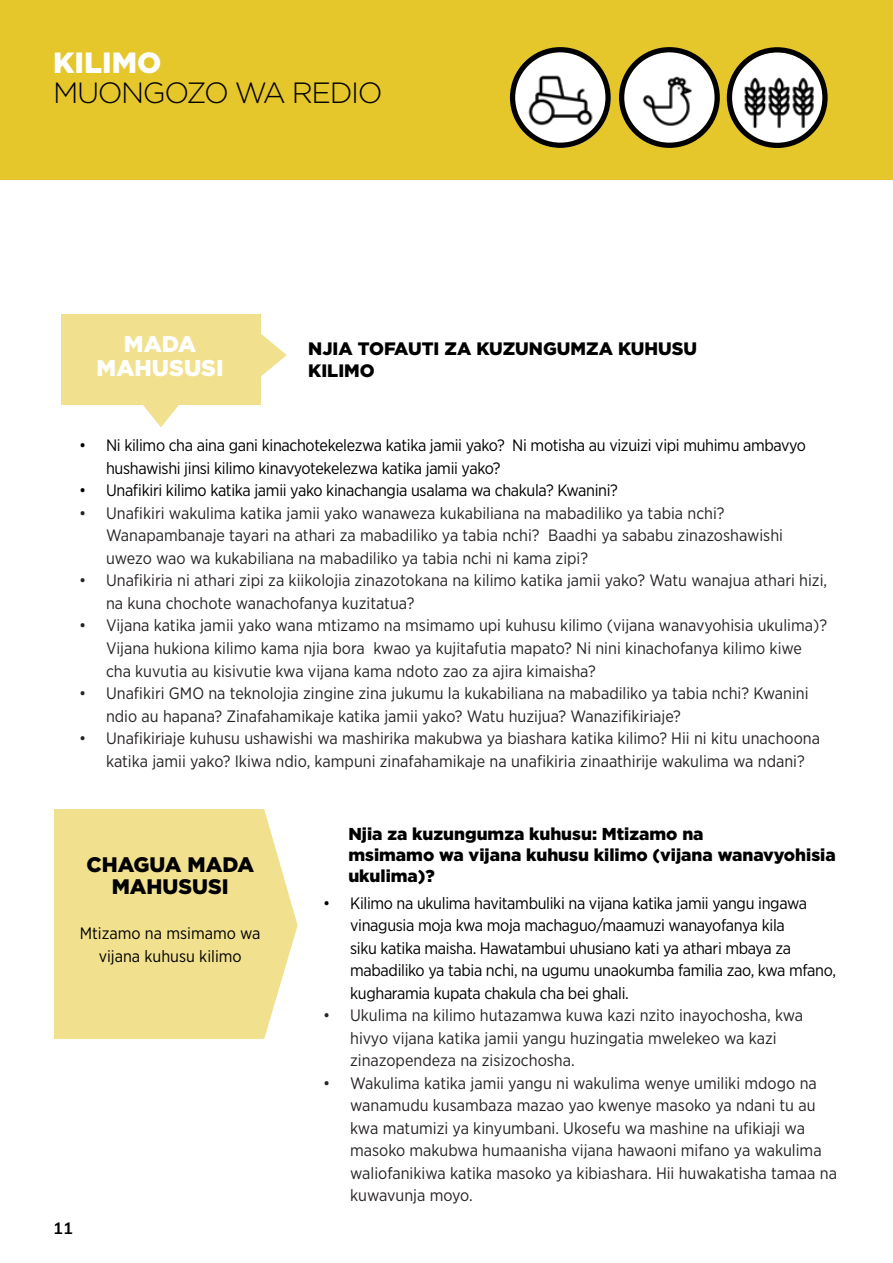
<style>
.page{position:relative;width:893px;height:1263px;background:#fff}
.page>*{position:absolute;margin:0;border:0;box-sizing:border-box;transform-origin:0 0}
.t1{font:300 29.25px "Gotham";letter-spacing:-.05em;color:#000}
.t2{font:900 29.25px "Gotham";color:#fff}
.t3{font:900 22.8px/24.5px "Gotham";color:#fff;text-align:center}
.t4{font:900 21px/22.5px "Gotham";color:#000;text-align:center}
.t5{font:900 18px/22.5px "Gotham";color:#000}
.t6{font:900 17.25px/21px "Gotham";color:#000}
.t7{font:16.5px/22.5px "Gotham Narrow";color:#282425}
.t8{font:16.5px/22.5px "Gotham Narrow";letter-spacing:-.02em;color:#000}
.t9{font:16.5px/22.5px "Gotham Narrow";color:#000;text-align:center}
.t10{font:700 16.5px "Muli";color:#000}
</style>
<div class="page">
<div style="left:0;top:0;width:893px;height:179px;background:#e5c62b"></div>
<div style="left:61px;top:314px;width:200px;height:91px;background:#f1e18f"></div>
<svg style="left:261px;top:334px;width:26px;height:43px"></svg>
<svg style="left:143px;top:405px;width:36px;height:22px"></svg>
<div style="left:54px;top:809px;width:244px;height:230px;background:#f1e18f"></div>
<svg style="left:510px;top:48px;width:100px;height:100px;background:#bababa"></svg>
<svg style="left:622px;top:48px;width:96px;height:96px;background:#d3d3d3"></svg>
<div style="left:510px;top:47px;width:101px;height:101px;border:5px solid #000;border-radius:50%"></div>
<div style="left:619px;top:47px;width:101px;height:101px;border:5px solid #000;border-radius:50%"></div>
<div style="left:731px;top:52px;width:92px;height:92px;background:#fff;border-radius:50%"></div>
<div style="left:727px;top:47px;width:101px;height:101px;border:5px solid #000;border-radius:50%"></div>
<img style="left:630px;top:68px;width:69px;height:59px">
<img style="left:527px;top:71px;width:76px;height:63px">
<img style="left:732px;top:71px;width:83px;height:73px">
<h1 class="t2" style="left:53px;top:43px;width:110px">KILIMO</h1>
<h1 class="t1" style="left:53px;top:75px;width:331px">MUONGOZO WA REDIO</h1>
<h2 class="t3" style="left:97px;top:331px;width:128px">MADA<br>MAHUSUSI</h2>
<p class="t5" style="left:308px;top:337px;width:390px">NJIA TOFAUTI ZA KUZUNGUMZA KUHUSU<br>KILIMO</p>
<p class="t8" style="left:106px;top:434px;width:701px;text-indent:-27px">• Ni kilimo cha aina gani kinachotekelezwa katika jamii yako? Ni motisha au vizuizi vipi muhimu ambavyo hushawishi jinsi kilimo kinavyotekelezwa katika jamii yako?</p>
<p class="t8" style="left:79px;top:479px;width:540px">• Unafikiri kilimo katika jamii yako kinachangia usalama wa chakula? Kwanini?</p>
<p class="t7" style="left:106px;top:502px;width:678px;text-indent:-27px">• Unafikiri wakulima katika jamii yako wanaweza kukabiliana na mabadiliko ya tabia nchi?<br>Wanapambanaje tayari na athari za mabadiliko ya tabia nchi? Baadhi ya sababu zinazoshawishi uwezo wao wa kukabiliana na mabadiliko ya tabia nchi ni kama zipi?</p>
<p class="t7" style="left:106px;top:569px;width:723px;text-indent:-27px">• Unafikiria ni athari zipi za kiikolojia zinazotokana na kilimo katika jamii yako? Watu wanajua athari hizi, na kuna chochote wanachofanya kuzitatua?</p>
<p class="t7" style="left:106px;top:614px;width:722px;text-indent:-27px">• Vijana katika jamii yako wana mtizamo na msimamo upi kuhusu kilimo (vijana wanavyohisia ukulima)?<br>Vijana hukiona kilimo kama njia bora kwao ya kujitafutia mapato? Ni nini kinachofanya kilimo kiwe cha kuvutia au kisivutie kwa vijana kama ndoto zao za ajira kimaisha?</p>
<p class="t7" style="left:106px;top:682px;width:704px;text-indent:-27px">• Unafikiri GMO na teknolojia zingine zina jukumu la kukabiliana na mabadiliko ya tabia nchi? Kwanini ndio au hapana? Zinafahamikaje katika jamii yako? Watu huzijua? Wanazifikiriaje?</p>
<p class="t7" style="left:106px;top:727px;width:716px;text-indent:-27px">• Unafikiriaje kuhusu ushawishi wa mashirika makubwa ya biashara katika kilimo? Hii ni kitu unachoona katika jamii yako? Ikiwa ndio, kampuni zinafahamikaje na unafikiria zinaathirije wakulima wa ndani?</p>
<p class="t4" style="left:86px;top:853px;width:169px">CHAGUA MADA<br>MAHUSUSI</p>
<p class="t9" style="left:80px;top:922px;width:182px">Mtizamo na msimamo wa vijana kuhusu kilimo</p>
<p class="t10" style="left:53px;top:1216px;width:21px">11</p>
<p class="t6" style="left:348px;top:823px;width:489px">Njia za kuzungumza kuhusu: Mtizamo na<br>msimamo wa vijana kuhusu kilimo (vijana wanavyohisia ukulima)?</p>
<p class="t8" style="left:350px;top:891px;width:487px;text-indent:-27px">• Kilimo na ukulima havitambuliki na vijana katika jamii yangu ingawa vinagusia moja kwa moja machaguo/maamuzi wanayofanya kila<br>siku katika maisha. Hawatambui uhusiano kati ya athari mbaya za mabadiliko ya tabia nchi, na ugumu unaokumba familia zao, kwa mfano, kugharamia kupata chakula cha bei ghali.</p>
<p class="t7" style="left:350px;top:1004px;width:455px;text-indent:-27px">• Ukulima na kilimo hutazamwa kuwa kazi nzito inayochosha, kwa hivyo vijana katika jamii yangu huzingatia mwelekeo wa kazi zinazopendeza na zisizochosha.</p>
<p class="t7" style="left:350px;top:1071px;width:488px;text-indent:-27px">• Wakulima katika jamii yangu ni wakulima wenye umiliki mdogo na wanamudu kusambaza mazao yao kwenye masoko ya ndani tu au kwa matumizi ya kinyumbani. Ukosefu wa mashine na ufikiaji wa masoko makubwa humaanisha vijana hawaoni mifano ya wakulima waliofanikiwa katika masoko ya kibiashara. Hii huwakatisha tamaa na kuwavunja moyo.</p>
</div>
